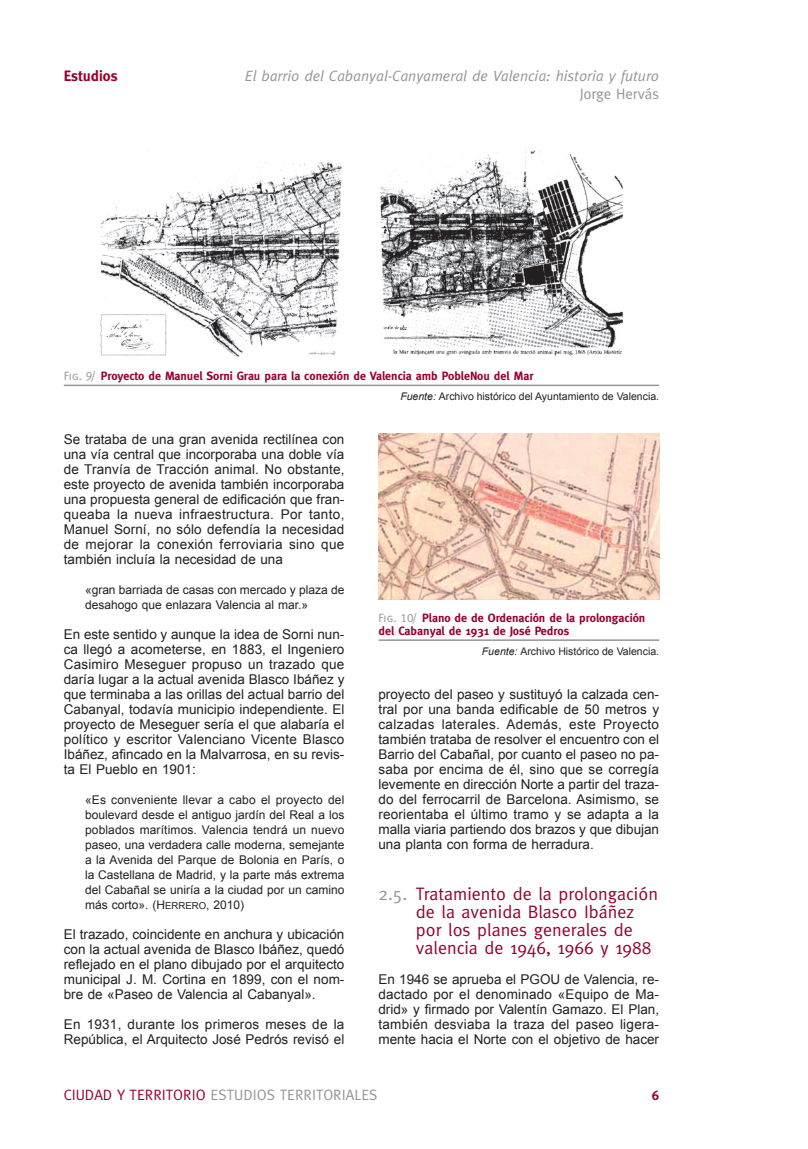
<style>
.page{position:relative;width:808px;height:1149px;background:#fff}
.page>*{position:absolute;margin:0;border:0;box-sizing:border-box;transform-origin:0 0}
.t1{font:18px/18px "Meta";color:#98012d}
.t2{font:italic 15px "Meta";color:#939598}
.t3{font:15px "Meta";color:#939598}
.t4{font:700 15px "Meta";color:#98012d}
.t5{font:13.5px/15px "Arial";color:#231f20;text-align:justify}
.t6{font:700 13.5px "Meta";color:#98012d}
.t7{font:12px/15px "Arial";color:#231f20}
.t8{font:700 12px/13.2px "Meta";color:#98012d}
.t9{font:10.5px "Arial";color:#231f20}
.s1{font-family:"Meta Caps";font-weight:400;color:#939598}
.s2{font-style:italic}
.s3{font-size:9.6px}
.s4{color:#939598}
.s5{color:#98012d}
</style>
<div class="page">
<hr style="left:64px;top:384px;width:595px;height:2px;background:#939598">
<img style="left:98px;top:150px;width:525px;height:206px">
<hr style="left:378px;top:639px;width:281px;height:1px;background:#939598">
<img style="left:378px;top:434px;width:281px;height:165px">
<p class="t4" style="left:64px;top:70px;width:55px">Estudios</p>
<p class="t2" style="left:245px;top:70px;width:416px">El barrio del Cabanyal-Canyameral de Valencia: historia y futuro</p>
<p class="t3" style="left:580px;top:88px;width:81px">Jorge Hervás</p>
<p class="t8" style="left:64px;top:370px;width:471px"><span class="s1">Fig. 9/</span> Proyecto de Manuel Sorni Grau para la conexión de Valencia amb PobleNou del Mar</p>
<p class="t9" style="left:400px;top:391px;width:260px"><span class="s2">Fuente:</span> Archivo histórico del Ayuntamiento de Valencia.</p>
<p class="t5" style="left:64px;top:431px;width:282px">Se trataba de una gran avenida rectilínea con una vía central que incorporaba una doble vía de Tranvía de Tracción animal. No obstante, este proyecto de avenida también incorporaba una propuesta general de edificación que fran&shy;queaba la nueva infraestructura. Por tanto, Manuel Sorní, no sólo defendía la necesidad de mejorar la conexión ferroviaria sino que también incluía la necesidad de una</p>
<p class="t7" style="left:85px;top:582px;width:261px">«gran barriada de casas con mercado y plaza de desahogo que enlazara Valencia al mar.»</p>
<p class="t5" style="left:64px;top:626px;width:282px">En este sentido y aunque la idea de Sorni nun&shy;ca llegó a acometerse, en 1883, el Ingeniero Casimiro Meseguer propuso un trazado que daría lugar a la actual avenida Blasco Ibáñez y que terminaba a las orillas del actual barrio del Cabanyal, todavía municipio independiente. El proyecto de Meseguer sería el que alabaría el político y escritor Valenciano Vicente Blasco Ibáñez, afincado en la Malvarrosa, en su revis&shy;ta El Pueblo en 1901:</p>
<p class="t7" style="left:85px;top:792px;width:261px;text-align:justify">«Es conveniente llevar a cabo el proyecto del boulevard desde el antiguo jardín del Real a los poblados marítimos. Valencia tendrá un nuevo paseo, una verdadera calle moderna, semejante a la Avenida del Parque de Bolonia en París, o la Castellana de Madrid, y la parte más extrema del Cabañal se uniría a la ciudad por un camino más corto». (H<span class="s3">ERRERO</span>, 2010)</p>
<p class="t5" style="left:64px;top:926px;width:282px">El trazado, coincidente en anchura y ubicación con la actual avenida de Blasco Ibáñez, quedó reflejado en el plano dibujado por el arquitecto municipal J. M. Cortina en 1899, con el nom&shy;bre de «Paseo de Valencia al Cabanyal».</p>
<p class="t5" style="left:64px;top:1016px;width:282px">En 1931, durante los primeros meses de la<br>República, el Arquitecto José Pedrós revisó el</p>
<p class="t8" style="left:378px;top:611px;width:268px"><span class="s1">Fig. 10/</span> Plano de de Ordenación de la prolongación del Cabanyal de 1931 de José Pedros</p>
<p class="t9" style="left:482px;top:645px;width:179px"><span class="s2">Fuente:</span> Archivo Histórico de Valencia.</p>
<p class="t5" style="left:378px;top:686px;width:282px">proyecto del paseo y sustituyó la calzada cen&shy;tral por una banda edificable de 50 metros y calzadas laterales. Además, este Proyecto también trataba de resolver el encuentro con el Barrio del Cabañal, por cuanto el paseo no pa&shy;saba por encima de él, sino que se corregía levemente en dirección Norte a partir del traza&shy;do del ferrocarril de Barcelona. Asimismo, se reorientaba el último tramo y se adapta a la malla viaria partiendo dos brazos y que dibujan una planta con forma de herradura.</p>
<h1 class="t1" style="left:416px;top:885px;width:243px;text-indent:-38px"><span class="s4">2.5.</span> Tratamiento de la prolongación de la avenida Blasco Ibáñez por los planes generales de valencia de 1946, 1966 y 1988</h1>
<p class="t5" style="left:378px;top:971px;width:282px">En 1946 se aprueba el PGOU de Valencia, re&shy;dactado por el denominado «Equipo de Ma&shy;drid» y firmado por Valentín Gamazo. El Plan, también desviaba la traza del paseo ligera&shy;mente hacia el Norte con el objetivo de hacer</p>
<p class="t3" style="left:64px;top:1088px;width:315px"><span class="s5">CIUDAD Y TERRITORIO</span> ESTUDIOS TERRITORIALES</p>
<p class="t6" style="left:652px;top:1089px;width:9px">6</p>
</div>
